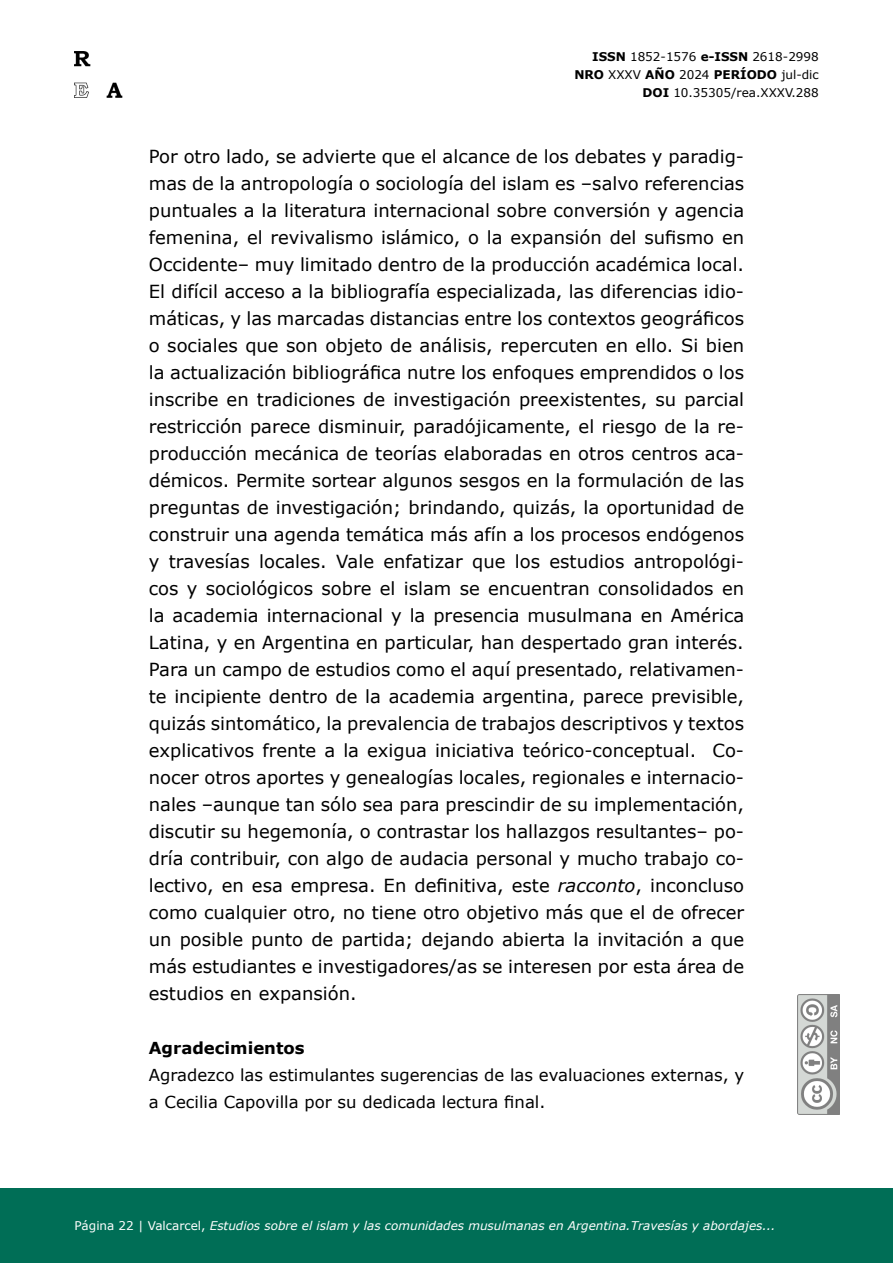
<style>
.page{position:relative;width:893px;height:1263px;background:#fff}
.page>*{position:absolute;margin:0;border:0;box-sizing:border-box;transform-origin:0 0}
.t1{font:18px/27px "Verdana";color:#000;text-align:justify}
.t2{font:16.5px/27px "Verdana";color:#000}
.t3{font:700 16.5px "Verdana";color:#000}
.t4{font:italic 12px "Verdana";color:#fff}
.t5{font:12px/18px "Verdana";color:#000;text-align:right}
.s1{font-weight:700}
.s2{font-style:italic}
.s3{font-style:normal}
</style>
<div class="page">
<img style="left:798px;top:994px;width:42px;height:120px">
<div style="left:0;top:1188px;width:893px;height:75px;background:#006e56"></div>
<img style="left:74px;top:52px;width:49px;height:45px">
<p class="t5" style="left:574px;top:48px;width:246px"><span class="s1">ISSN</span> 1852-1576 <span class="s1">e-ISSN</span> 2618-2998<br><span class="s1">NRO</span> XXXV <span class="s1">AÑO</span> 2024 <span class="s1">PERÍODO</span> jul-dic<br><span class="s1">DOI</span> 10.35305/rea.XXXV.288</p>
<p class="t1" style="left:149px;top:143px;width:597px">Por otro lado, se advierte que el alcance de los debates y paradig&shy;mas de la antropología o sociología del islam es –salvo referencias puntuales a la literatura internacional sobre conversión y agencia femenina, el revivalismo islámico, o la expansión del sufismo en Occidente– muy limitado dentro de la producción académica local.<br>El difícil acceso a la bibliografía especializada, las diferencias idio&shy;máticas, y las marcadas distancias entre los contextos geográficos o sociales que son objeto de análisis, repercuten en ello. Si bien la actualización bibliográfica nutre los enfoques emprendidos o los inscribe en tradiciones de investigación preexistentes, su parcial restricción parece disminuir, paradójicamente, el riesgo de la re&shy;producción mecánica de teorías elaboradas en otros centros aca&shy;démicos. Permite sortear algunos sesgos en la formulación de las preguntas de investigación; brindando, quizás, la oportunidad de construir una agenda temática más afín a los procesos endógenos y travesías locales. Vale enfatizar que los estudios antropológi&shy;cos y sociológicos sobre el islam se encuentran consolidados en la academia internacional y la presencia musulmana en América Latina, y en Argentina en particular, han despertado gran interés.</p>
<p class="t1" style="left:149px;top:656px;width:597px">Para un campo de estudios como el aquí presentado, relativamen&shy;te incipiente dentro de la academia argentina, parece previsible, quizás sintomático, la prevalencia de trabajos descriptivos y textos explicativos frente a la exigua iniciativa teórico-conceptual. Co&shy;nocer otros aportes y genealogías locales, regionales e internacio&shy;nales –aunque tan sólo sea para prescindir de su implementación, discutir su hegemonía, o contrastar los hallazgos resultantes– po&shy;dría contribuir, con algo de audacia personal y mucho trabajo co&shy;lectivo, en esa empresa. En definitiva, este <span class="s2">racconto</span>, inconcluso como cualquier otro, no tiene otro objetivo más que el de ofrecer un posible punto de partida; dejando abierta la invitación a que más estudiantes e investigadores/as se interesen por esta área de estudios en expansión.</p>
<p class="t3" style="left:149px;top:1037px;width:157px">Agradecimientos</p>
<p class="t2" style="left:149px;top:1061px;width:597px">Agradezco las estimulantes sugerencias de las evaluaciones externas, y a Cecilia Capovilla por su dedicada lectura final.</p>
<p class="t4" style="left:74px;top:1217px;width:703px"><span class="s3">Página 22 | Valcarcel,</span> Estudios sobre el islam y las comunidades musulmanas en Argentina.Travesías y abordajes...</p>
</div>
